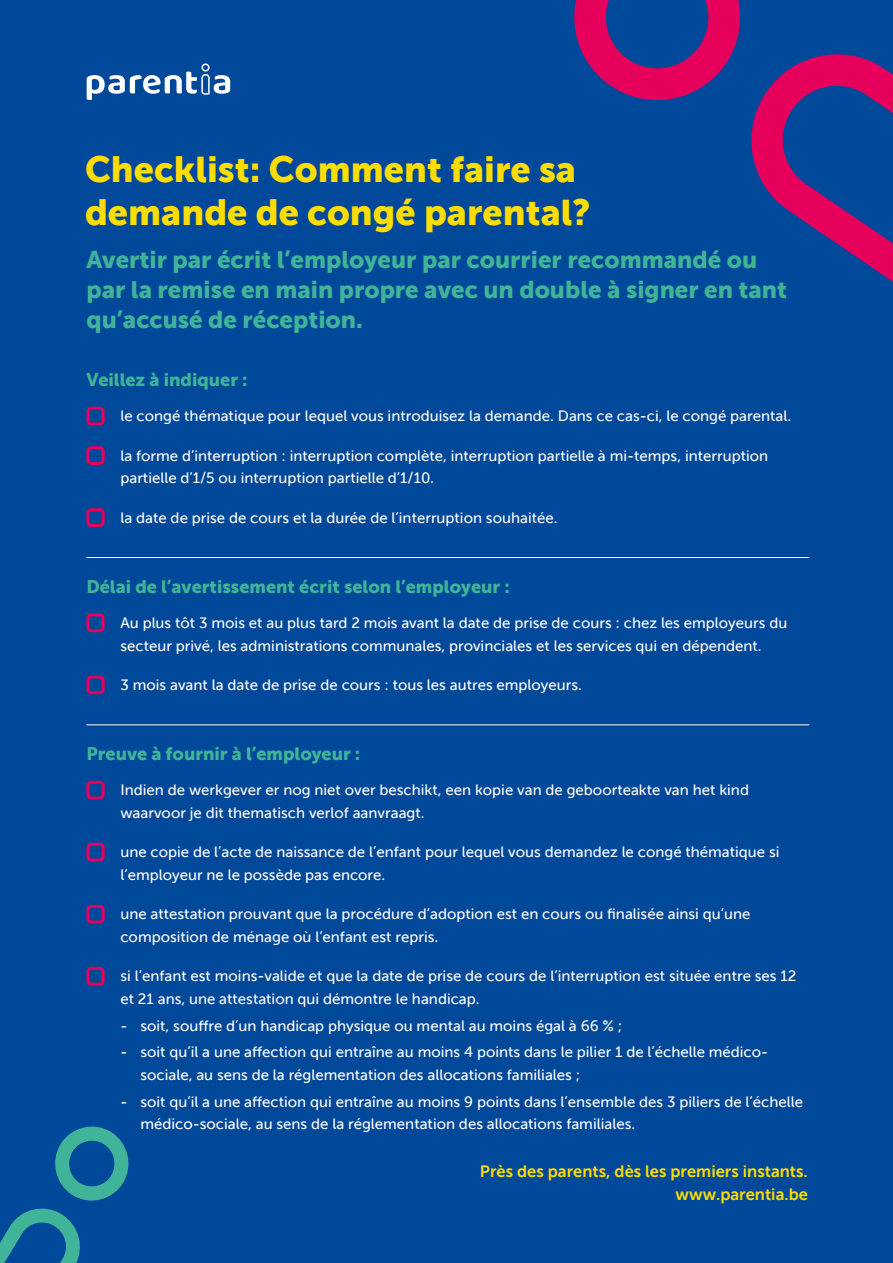
<style>
.page{position:relative;width:893px;height:1263px;background:#00489a}
.page>*{position:absolute;margin:0;border:0;box-sizing:border-box;transform-origin:0 0}
.t1{font:36px/43.2px "Museo Sans 900";color:#fd0}
.t2{font:24px/30px "Museo Sans 900";color:#3fb498}
.t3{font:18px "Museo Sans 900";color:#3fb498}
.t4{font:16.5px "Museo Sans 700";color:#fd0}
.t5{font:15px/22.5px "Museo Sans 500";color:#fff}
</style>
<div class="page">
<svg style="left:751px;top:54px;width:142px;height:228px"></svg>
<svg style="left:574px;top:0;width:166px;height:100px"></svg>
<svg style="left:87px;top:63px;width:143px;height:37px"></svg>
<svg style="left:0;top:1126px;width:129px;height:137px"></svg>
<div style="left:86px;top:407px;width:19px;height:18px;border:3px solid #e6005b;border-radius:3px"></div>
<div style="left:86px;top:446px;width:19px;height:19px;border:3px solid #e6005b;border-radius:3px"></div>
<div style="left:86px;top:508px;width:19px;height:19px;border:3px solid #e6005b;border-radius:3px"></div>
<hr style="left:86px;top:557px;width:723px;height:1px;background:#fff">
<div style="left:86px;top:613px;width:19px;height:19px;border:3px solid #e6005b;border-radius:3px"></div>
<div style="left:86px;top:675px;width:19px;height:19px;border:3px solid #e6005b;border-radius:3px"></div>
<hr style="left:86px;top:725px;width:723px;height:1px;background:#fff">
<div style="left:86px;top:781px;width:19px;height:18px;border:3px solid #e6005b;border-radius:3px"></div>
<div style="left:86px;top:843px;width:19px;height:18px;border:3px solid #e6005b;border-radius:3px"></div>
<div style="left:86px;top:905px;width:19px;height:18px;border:3px solid #e6005b;border-radius:3px"></div>
<div style="left:86px;top:967px;width:19px;height:18px;border:3px solid #e6005b;border-radius:3px"></div>
<h1 class="t1" style="left:85px;top:148px;width:507px">Checklist: Comment faire sa demande de congé parental?</h1>
<h2 class="t2" style="left:86px;top:245px;width:702px">Avertir par écrit l’employeur par courrier recommandé ou par la remise en main propre avec un double à signer en tant qu’accusé de réception.</h2>
<p class="t3" style="left:86px;top:369px;width:163px">Veillez à indiquer :</p>
<p class="t5" style="left:120px;top:405px;width:672px">le congé thématique pour lequel vous introduisez la demande. Dans ce cas-ci, le congé parental.</p>
<p class="t5" style="left:120px;top:444px;width:649px">la forme d’interruption : interruption complète, interruption partielle à mi-temps, interruption partielle d’1/5 ou interruption partielle d’1/10.</p>
<p class="t5" style="left:120px;top:506px;width:439px">la date de prise de cours et la durée de l’interruption souhaitée.</p>
<p class="t3" style="left:86px;top:576px;width:425px">Délai de l’avertissement écrit selon l’employeur :</p>
<p class="t5" style="left:120px;top:612px;width:668px">Au plus tôt 3 mois et au plus tard 2 mois avant la date de prise de cours : chez les employeurs du secteur privé, les administrations communales, provinciales et les services qui en dépendent.</p>
<p class="t5" style="left:120px;top:674px;width:463px">3 mois avant la date de prise de cours : tous les autres employeurs.</p>
<p class="t3" style="left:86px;top:743px;width:275px">Preuve à fournir à l’employeur :</p>
<p class="t5" style="left:120px;top:779px;width:630px">Indien de werkgever er nog niet over beschikt, een kopie van de geboorteakte van het kind waarvoor je dit thematisch verlof aanvraagt.</p>
<p class="t5" style="left:120px;top:841px;width:661px">une copie de l’acte de naissance de l’enfant pour lequel vous demandez le congé thématique si l’employeur ne le possède pas encore.</p>
<p class="t5" style="left:120px;top:903px;width:632px">une attestation prouvant que la procédure d’adoption est en cours ou finalisée ainsi qu’une composition de ménage où l’enfant est repris.</p>
<p class="t5" style="left:120px;top:965px;width:677px">si l’enfant est moins-valide et que la date de prise de cours de l’interruption est située entre ses 12 et 21 ans, une attestation qui démontre le handicap.</p>
<p class="t5" style="left:120px;top:1014px;width:503px">- soit, souffre d’un handicap physique ou mental au moins égal à 66 % ;</p>
<p class="t5" style="left:140px;top:1041px;width:629px;text-indent:-20px">- soit qu’il a une affection qui entraîne au moins 4 points dans le pilier 1 de l’échelle médico&shy;sociale, au sens de la réglementation des allocations familiales ;</p>
<p class="t5" style="left:140px;top:1090px;width:664px;text-indent:-20px">- soit qu’il a une affection qui entraîne au moins 9 points dans l’ensemble des 3 piliers de l’échelle médico-sociale, au sens de la réglementation des allocations familiales.</p>
<p class="t4" style="left:480px;top:1162px;width:329px">Près des parents, dès les premiers instants.</p>
<p class="t4" style="left:676px;top:1185px;width:134px">www.parentia.be</p>
</div>
